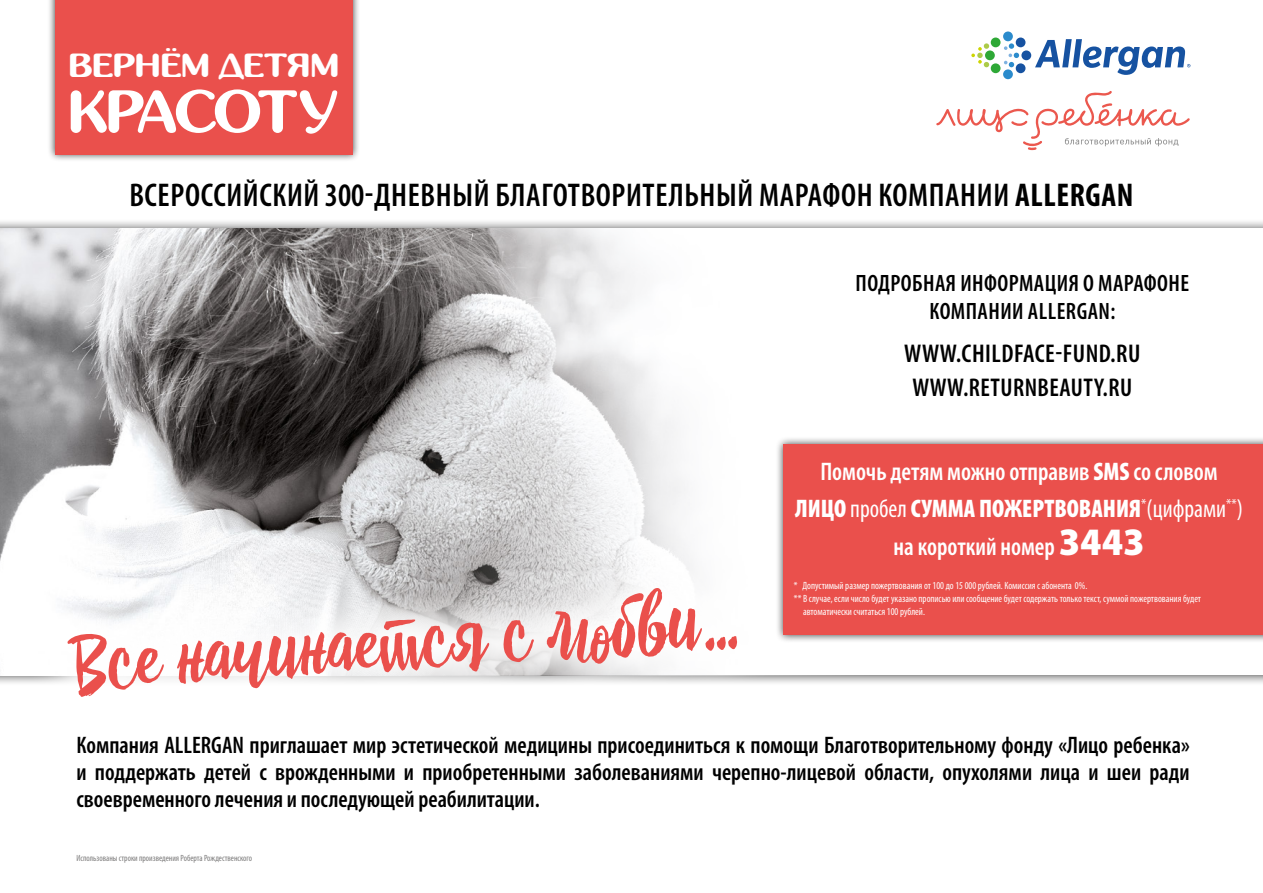
<style>
.page{position:relative;width:1263px;height:893px;background:#fff}
.page>*{position:absolute;margin:0;border:0;box-sizing:border-box;transform-origin:0 0}
.t1{font:78px "Drina";color:#ea504c}
.t2{font:700 60.9px "inglobal";letter-spacing:-.04em;color:#fff}
.t3{font:700 33.45px "inglobal";color:#fff;scale:1.05 1}
.t4{font:600 condensed 33px "Myriad Pro";letter-spacing:.02em;color:#000}
.t5{font:600 condensed 25.8px/33.6px "Myriad Pro";letter-spacing:.02em;color:#000;text-align:center}
.t6{font:600 condensed 25.5px/37.5px "Myriad Pro";color:#fff;text-align:center;scale:.96 1}
.t7{font:600 condensed 24px/27px "Myriad Pro";color:#000;text-align:justify}
.t8{font:600 condensed 23.7px/27.8px "Myriad Pro";letter-spacing:.02em;color:#000;text-align:center}
.t9{font:condensed 10.5px "Myriad Pro";color:#fff;scale:.96 1}
.t10{font:condensed 9px "Myriad Pro";color:#7c7b7b;scale:.96 1}
.s1{font-weight:700}
.s2{font-weight:900}
.s3{font-weight:400}
.s4{font-weight:900;font-stretch:normal;font-size:39px}
</style>
<div class="page">
<svg style="left:971px;top:43px;width:18px;height:24px"></svg>
<div style="left:985px;top:50px;width:10px;height:10px;background:#2ea836;border-radius:50%"></div>
<div style="left:991px;top:38px;width:9px;height:9px;background:#2ea836;border-radius:50%"></div>
<div style="left:991px;top:63px;width:9px;height:10px;background:#2ea836;border-radius:50%"></div>
<div style="left:1021px;top:50px;width:10px;height:10px;background:#1652a1;border-radius:50%"></div>
<div style="left:1016px;top:63px;width:9px;height:10px;background:#1652a1;border-radius:50%"></div>
<div style="left:1016px;top:38px;width:9px;height:9px;background:#1652a1;border-radius:50%"></div>
<div style="left:1003px;top:32px;width:10px;height:9px;background:#2b8bcc;border-radius:50%"></div>
<div style="left:1003px;top:69px;width:10px;height:10px;background:#2b8bcc;border-radius:50%"></div>
<svg style="left:1004px;top:43px;width:15px;height:24px"></svg>
<svg style="left:1035px;top:39px;width:155px;height:36px"></svg>
<svg style="left:936px;top:91px;width:254px;height:59px"></svg>
<div style="left:0;top:218px;width:1263px;height:468px;background:#000;opacity:.75"></div>
<div style="left:0;top:229px;width:1263px;height:446px;background:#fff"></div>
<img style="left:0;top:229px;width:686px;height:332px">
<svg style="left:16px;top:531px;width:773px;height:155px"></svg>
<div style="left:47px;top:0;width:313px;height:162px;background:#000;opacity:.75"></div>
<div style="left:55px;top:0;width:298px;height:154px;background:#ea504c"></div>
<div style="left:775px;top:436px;width:488px;height:207px;background:#000;opacity:.75"></div>
<div style="left:783px;top:444px;width:480px;height:191px;background:#ea504c"></div>
<h3 class="t3" style="left:69px;top:46px;width:260px">ВЕРНЁМ ДЕТЯМ</h3>
<h2 class="t2" style="left:69px;top:77px;width:271px">КРАСОТУ</h2>
<h3 class="t4" style="left:129px;top:175px;width:1006px">ВСЕРОССИЙСКИЙ 300-ДНЕВНЫЙ БЛАГОТВОРИТЕЛЬНЫЙ МАРАФОН КОМПАНИИ <span class="s1">ALLERGAN</span></h3>
<h1 class="t1" style="left:70px;top:617px;width:664px;rotate:-4deg">Все начинается с любви...</h1>
<p class="t8" style="left:855px;top:269px;width:335px">ПОДРОБНАЯ ИНФОРМАЦИЯ О МАРАФОНЕ<br>КОМПАНИИ ALLERGAN:</p>
<p class="t5" style="left:904px;top:336px;width:238px">WWW.CHILDFACE-FUND.RU<br>WWW.RETURNBEAUTY.RU</p>
<p class="t6" style="left:795px;top:452px;width:468px">Помочь детям можно отправив <span class="s2">SMS</span> со словом<br><span class="s2">ЛИЦО</span> <span class="s3">пробел</span> <span class="s2">СУММА ПОЖЕРТВОВАНИЯ</span><sup>*</sup><span class="s3">(цифрами</span><sup>**</sup><span class="s3">) </span>на короткий номер <span class="s4">3443</span></p>
<p class="t9" style="left:794px;top:580px;width:307px">* Допустимый размер пожертвования от 100 до 15 000 рублей. Комиссия с абонента 0%.</p>
<p class="t9" style="left:794px;top:592px;width:426px">** В случае, если число будет указано прописью или сообщение будет содержать только текст, суммой пожертвования будет</p>
<p class="t9" style="left:803px;top:605px;width:129px">автоматически считаться 100 рублей.</p>
<p class="t7" style="left:77px;top:731px;width:1115px">Компания ALLERGAN приглашает мир эстетической медицины присоединиться к помощи Благотворительному фонду «Лицо ребенка» и поддержать детей с врожденными и приобретенными заболеваниями черепно-лицевой области, опухолями лица и шеи ради своевременного лечения и последующей реабилитации.</p>
<p class="t10" style="left:77px;top:853px;width:185px">Использованы строки произведения Роберта Рождественского</p>
</div>
